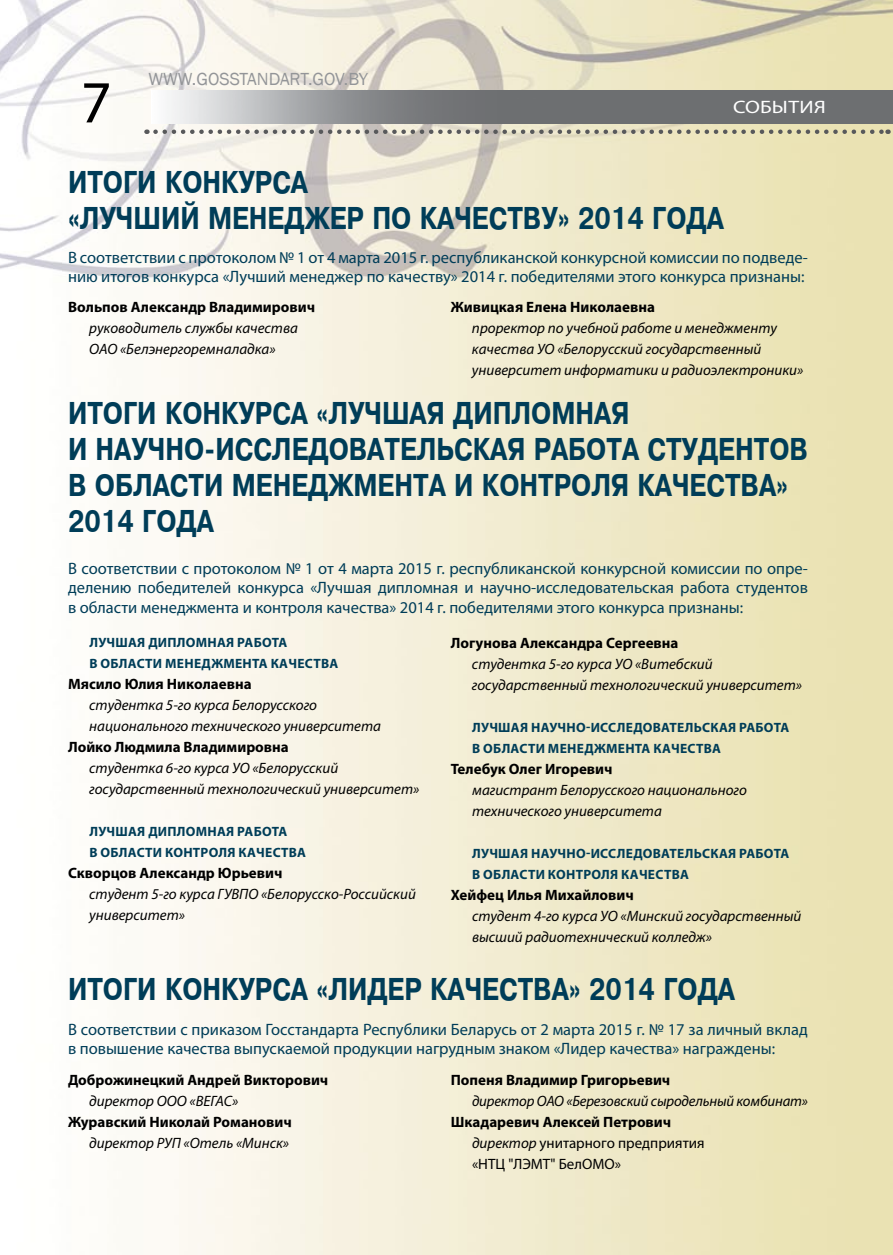
<style>
.page{position:relative;width:893px;height:1255px;background:#fff}
.page>*{position:absolute;margin:0;border:0;box-sizing:border-box;transform-origin:0 0}
.t1{font:60px "Myriad Pro";color:#000}
.t2{font:700 30px/36px "Pragmatica";color:#003d58;scale:.8 1}
.t3{font:18px "Franklin Gothic";color:#939598}
.t4{font:18px "Myriad Pro";letter-spacing:.01em;color:#fff;scale:1.2 1}
.t5{font:16.5px/19.5px "Myriad Pro";color:#003d58}
.t6{font:italic 15px/21px "Myriad Pro";color:#000}
.t7{font:700 15px "Myriad Pro";color:#000}
.t8{font:15px/21px "Myriad Pro";color:#000}
.t9{font:700 13.5px "Myriad Pro";letter-spacing:.09em;color:#003d58}
.t10{font:700 13.5px "Myriad Pro";letter-spacing:.03em;color:#003d58}
.s1{font-weight:700}
.s2{font-style:italic}
</style>
<div class="page">
<img style="left:0;top:0;width:893px;height:1254px">
<img style="left:151px;top:91px;width:742px;height:33px">
<svg style="left:155px;top:129px;width:733px;height:5px;background:#b7b4a4"></svg>
<h1 class="t1" style="left:81px;top:65px;width:32px">7</h1>
<p class="t3" style="left:148px;top:67px;width:71px">WWW.GOSST</p>
<p class="t3" style="left:247px;top:67px;width:122px">AN DART.GOV.BY</p>
<p class="t4" style="left:733px;top:96px;width:79px">СОБЫТИЯ</p>
<h2 class="t2" style="left:68px;top:164px;width:821px">ИТОГИ КОНКУРСА<br>«ЛУЧШИЙ МЕНЕДЖЕР ПО КАЧЕСТВУ» 2014 ГОДА</h2>
<p class="t5" style="left:68px;top:247px;width:741px">В соответствии с протоколом № 1 от 4 марта 2015 г. республиканской конкурсной комиссии по подведе&shy;нию итогов конкурса «Лучший менеджер по качеству» 2014 г. победителями этого конкурса признаны:</p>
<p class="t7" style="left:68px;top:297px;width:249px">Вольпов Александр Владимирович</p>
<p class="t6" style="left:89px;top:317px;width:210px">руководитель службы качества<br>ОАО «Белэнергоремналадка»</p>
<p class="t7" style="left:451px;top:297px;width:206px">Живицкая Елена Николаевна</p>
<p class="t6" style="left:472px;top:317px;width:333px">проректор по учебной работе и менеджменту качества УО «Белорусский государственный университет информатики и радиоэлектроники»</p>
<h2 class="t2" style="left:68px;top:395px;width:926px">ИТОГИ КОНКУРСА «ЛУЧШАЯ ДИПЛОМНАЯ<br>И НАУЧНО-ИССЛЕДОВАТЕЛЬСКАЯ РАБОТА СТУДЕНТОВ В ОБЛАСТИ МЕНЕДЖМЕНТА И КОНТРОЛЯ КАЧЕСТВА» 2014 ГОДА</h2>
<p class="t5" style="left:68px;top:558px;width:741px;text-align:justify">В соответствии с протоколом № 1 от 4 марта 2015 г. республиканской конкурсной комиссии по опре&shy;делению победителей конкурса «Лучшая дипломная и научно-исследовательская работа студентов в области менеджмента и контроля качества» 2014 г. победителями этого конкурса признаны:</p>
<p class="t9" style="left:89px;top:633px;width:70px">Лучшая дип</p>
<p class="t9" style="left:177px;top:633px;width:112px">ломная работа</p>
<p class="t9" style="left:89px;top:654px;width:57px">в области</p>
<p class="t10" style="left:165px;top:654px;width:175px">менеджмента качества</p>
<p class="t7" style="left:68px;top:674px;width:185px">Мясило Юлия Николаевна</p>
<p class="t6" style="left:89px;top:694px;width:293px">студентка 5-го курса Белорусского национального технического университета</p>
<p class="t7" style="left:68px;top:737px;width:222px">Лойко Людмила Владимировна</p>
<p class="t6" style="left:89px;top:757px;width:331px">студентка 6-го курса УО «Белорусский государственный технологический университет»</p>
<p class="t9" style="left:89px;top:822px;width:70px">Лучшая дип</p>
<p class="t9" style="left:177px;top:822px;width:112px">ломная работа</p>
<p class="t9" style="left:89px;top:843px;width:57px">в области</p>
<p class="t9" style="left:165px;top:843px;width:28px">контр</p>
<p class="t9" style="left:209px;top:843px;width:99px">оля качества</p>
<p class="t7" style="left:68px;top:863px;width:216px">Скворцов Александр Юрьевич</p>
<p class="t6" style="left:89px;top:883px;width:328px">студент 5-го курса ГУВПО «Белорусско-Российский университет»</p>
<p class="t7" style="left:451px;top:633px;width:229px">Логунова Александра Сергеевна</p>
<p class="t6" style="left:472px;top:653px;width:331px">студентка 5-го курса УО «Витебский государственный технологический университет»</p>
<p class="t9" style="left:472px;top:718px;width:128px">Лучшая научно-исс</p>
<p class="t9" style="left:617px;top:718px;width:174px">ледовательская работа</p>
<p class="t9" style="left:472px;top:739px;width:57px">в области</p>
<p class="t10" style="left:548px;top:739px;width:175px">менеджмента качества</p>
<p class="t7" style="left:451px;top:759px;width:163px">Телебук Олег Игоревич</p>
<p class="t6" style="left:472px;top:779px;width:276px">магистрант Белорусского национального технического университета</p>
<p class="t9" style="left:472px;top:844px;width:128px">Лучшая научно-исс</p>
<p class="t9" style="left:617px;top:844px;width:174px">ледовательская работа</p>
<p class="t9" style="left:472px;top:865px;width:57px">в области</p>
<p class="t9" style="left:548px;top:865px;width:28px">контр</p>
<p class="t9" style="left:591px;top:865px;width:99px">оля качества</p>
<p class="t7" style="left:451px;top:885px;width:185px">Хейфец Илья Михайлович</p>
<p class="t6" style="left:472px;top:905px;width:331px">студент 4-го курса УО «Минский государственный высший радиотехнический колледж»</p>
<h2 class="t2" style="left:68px;top:971px;width:835px">ИТОГИ КОНКУРСА «ЛИДЕР КАЧЕСТВА» 2014 ГОДА</h2>
<p class="t5" style="left:68px;top:1019px;width:741px">В соответствии с приказом Госстандарта Республики Беларусь от 2 марта 2015 г. № 17 за личный вклад в повышение качества выпускаемой продукции нагрудным знаком «Лидер качества» награждены:</p>
<p class="t7" style="left:68px;top:1070px;width:262px">Доброжинецкий Андрей Викторович</p>
<p class="t6" style="left:89px;top:1090px;width:150px">директор ООО «ВЕГАС»</p>
<p class="t7" style="left:68px;top:1112px;width:225px">Журавский Николай Романович</p>
<p class="t6" style="left:89px;top:1132px;width:201px">директор РУП «Отель «Минск»</p>
<p class="t7" style="left:451px;top:1070px;width:221px">Попеня Владимир Григорьевич</p>
<p class="t6" style="left:472px;top:1090px;width:337px">директор ОАО «Березовский сыродельный комбинат»</p>
<p class="t8" style="left:472px;top:1111px;width:234px;text-indent:-21px"><span class="s1">Шкадаревич Алексей Петрович </span><span class="s2">директор</span> унитарного предприятия «НТЦ "ЛЭМТ" БелОМО»</p>
</div>
